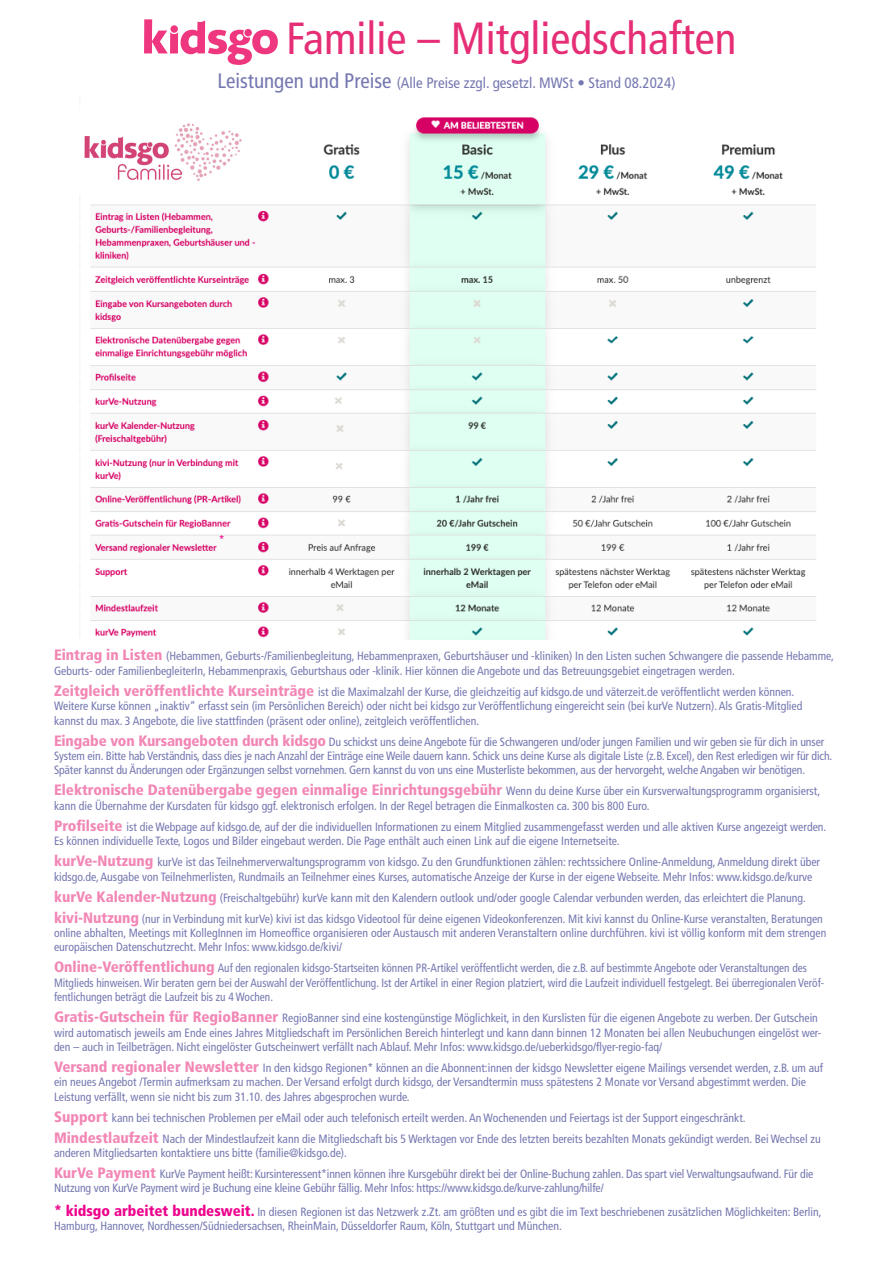
<style>
.page{position:relative;width:893px;height:1263px;background:#fff}
.page>*{position:absolute;margin:0;border:0;box-sizing:border-box;transform-origin:0 0}
.t1{font:condensed 45px "Frutiger LT Std";color:#e62e76}
.t2{font:condensed 15px "Frutiger LT Std";color:#7477b0}
.t3{font:condensed 12px/14.4px "Frutiger LT Std";color:#7477b0}
.t4{font:condensed 12px/14.4px "Frutiger LT Std";color:#7477b0;scale:.94 1}
.t5{font:condensed 12px "Frutiger LT Std";color:#ed028c}
.s1{font-size:21px}
.s2{font-weight:900;font-size:15px;color:#f287b6}
.s3{font-weight:900;font-size:15px;color:#ed028c}
</style>
<div class="page">
<svg style="left:144px;top:19px;width:134px;height:46px"></svg>
<div style="left:244px;top:29px;width:8px;height:7px;background:#ef377f;border-radius:50%"></div>
<div style="left:170px;top:25px;width:8px;height:8px;background:#ef377f;border-radius:50%"></div>
<img style="left:90px;top:117px;width:726px;height:523px">
<img style="left:84px;top:117px;width:164px;height:76px">
<p class="t1" style="left:286px;top:12px;width:452px">Familie – Mitgliedschaften</p>
<p class="t2" style="left:217px;top:74px;width:459px"><span class="s1">Leistungen und Preise</span> (Alle Preise zzgl. gesetzl. MWSt • Stand 08.2024)</p>
<p class="t5" style="left:219px;top:533px;width:7px">*</p>
<p class="t3" style="left:54px;top:649px;width:781px"><span class="s2">Eintrag in Listen</span> (Hebammen, Geburts-/Familienbegleitung, Hebammenpraxen, Geburtshäuser und -kliniken) In den Listen suchen Schwangere die passende Hebamme,<br>Geburts- oder FamilienbegleiterIn, Hebammenpraxis, Geburtshaus oder -klinik. Hier können die Angebote und das Betreuungsgebiet eingetragen werden.</p>
<p class="t3" style="left:54px;top:684px;width:742px"><span class="s2">Zeitgleich veröffentlichte Kurseinträge</span> ist die Maximalzahl der Kurse, die gleichzeitig auf kidsgo.de und väterzeit.de veröffentlicht werden können.</p>
<p class="t3" style="left:54px;top:699px;width:750px">Weitere Kurse können „inaktiv“ erfasst sein (im Persönlichen Bereich) oder nicht bei kidsgo zur Veröffentlichung eingereicht sein (bei kurVe Nutzern). Als Gratis-Mitglied kannst du max. 3 Angebote, die live stattfinden (präsent oder online), zeitgleich veröffentlichen.</p>
<p class="t3" style="left:54px;top:734px;width:780px"><span class="s2">Eingabe von Kursangeboten durch kidsgo</span> Du schickst uns deine Angebote für die Schwangeren und/oder jungen Familien und wir geben sie für dich in unser<br>System ein. Bitte hab Verständnis, dass dies je nach Anzahl der Einträge eine Weile dauern kann. Schick uns deine Kurse als digitale Liste (z.B. Excel), den Rest erledigen wir für dich.<br>Später kannst du Änderungen oder Ergänzungen selbst vornehmen. Gern kannst du von uns eine Musterliste bekommen, aus der hervorgeht, welche Angaben wir benötigen.</p>
<p class="t3" style="left:54px;top:784px;width:768px"><span class="s2">Elektronische Datenübergabe gegen einmalige Einrichtungsgebühr</span> Wenn du deine Kurse über ein Kursverwaltungsprogramm organisierst, kann die Übernahme der Kursdaten für kidsgo ggf. elektronisch erfolgen. In der Regel betragen die Einmalkosten ca. 300 bis 800 Euro.</p>
<p class="t3" style="left:54px;top:819px;width:774px"><span class="s2">Profilseite</span> ist die Webpage auf kidsgo.de, auf der die individuellen Informationen zu einem Mitglied zusammengefasst werden und alle aktiven Kurse angezeigt werden.<br>Es können individuelle Texte, Logos und Bilder eingebaut werden. Die Page enthält auch einen Link auf die eigene Internetseite.</p>
<p class="t3" style="left:54px;top:855px;width:768px"><span class="s2">kurVe-Nutzung</span> kurVe ist das Teilnehmerverwaltungsprogramm von kidsgo. Zu den Grundfunktionen zählen: rechtssichere Online-Anmeldung, Anmeldung direkt über kidsgo.de, Ausgabe von Teilnehmerlisten, Rundmails an Teilnehmer eines Kurses, automatische Anzeige der Kurse in der eigene Webseite. Mehr Infos: www.kidsgo.de/kurve</p>
<p class="t3" style="left:54px;top:890px;width:754px"><span class="s2">kurVe Kalender-Nutzung</span> (Freischaltgebühr) kurVe kann mit den Kalendern outlook und/oder google Calendar verbunden werden, das erleichtert die Planung.</p>
<p class="t3" style="left:54px;top:911px;width:774px"><span class="s2">kivi-Nutzung</span> (nur in Verbindung mit kurVe) kivi ist das kidsgo Videotool für deine eigenen Videokonferenzen. Mit kivi kannst du Online-Kurse veranstalten, Beratungen online abhalten, Meetings mit KollegInnen im Homeoffice organisieren oder Austausch mit anderen Veranstaltern online durchführen. kivi ist völlig konform mit dem strengen europäischen Datenschutzrecht. Mehr Infos: www.kidsgo.de/kivi/</p>
<p class="t4" style="left:54px;top:961px;width:821px"><span class="s2">Online-Veröffentlichung</span> Auf den regionalen kidsgo-Startseiten können PR-Artikel veröffentlicht werden, die z.B. auf bestimmte Angebote oder Veranstaltungen des<br>Mitglieds hinweisen. Wir beraten gern bei der Auswahl der Veröffentlichung. Ist der Artikel in einer Region platziert, wird die Laufzeit individuell festgelegt. Bei überregionalen Veröf&shy;fentlichungen beträgt die Laufzeit bis zu 4 Wochen.</p>
<p class="t3" style="left:54px;top:1011px;width:769px"><span class="s2">Gratis-Gutschein für RegioBanner</span> RegioBanner sind eine kostengünstige Möglichkeit, in den Kurslisten für die eigenen Angebote zu werben. Der Gutschein wird automatisch jeweils am Ende eines Jahres Mitgliedschaft im Persönlichen Bereich hinterlegt und kann dann binnen 12 Monaten bei allen Neubuchungen eingelöst wer&shy;den – auch in Teilbeträgen. Nicht eingelöster Gutscheinwert verfällt nach Ablauf. Mehr Infos: www.kidsgo.de/ueberkidsgo/flyer-regio-faq/</p>
<p class="t3" style="left:54px;top:1060px;width:771px"><span class="s2">Versand regionaler Newsletter</span> In den kidsgo Regionen* können an die Abonnent:innen der kidsgo Newsletter eigene Mailings versendet werden, z.B. um auf ein neues Angebot /Termin aufmerksam zu machen. Der Versand erfolgt durch kidsgo, der Versandtermin muss spätestens 2 Monate vor Versand abgestimmt werden. Die<br>Leistung verfällt, wenn sie nicht bis zum 31.10. des Jahres abgesprochen wurde.</p>
<p class="t3" style="left:54px;top:1110px;width:693px"><span class="s2">Support</span> kann bei technischen Problemen per eMail oder auch telefonisch erteilt werden. An Wochenenden und Feiertags ist der Support eingeschränkt.</p>
<p class="t3" style="left:54px;top:1131px;width:768px"><span class="s2">Mindestlaufzeit</span> Nach der Mindestlaufzeit kann die Mitgliedschaft bis 5 Werktagen vor Ende des letzten bereits bezahlten Monats gekündigt werden. Bei Wechsel zu anderen Mitgliedsarten kontaktiere uns bitte (familie@kidsgo.de).</p>
<p class="t3" style="left:54px;top:1167px;width:761px"><span class="s2">KurVe Payment</span> KurVe Payment heißt: Kursinteressent*innen können ihre Kursgebühr direkt bei der Online-Buchung zahlen. Das spart viel Verwaltungsaufwand. Für die<br>Nutzung von KurVe Payment wird je Buchung eine kleine Gebühr fällig. Mehr Infos: https://www.kidsgo.de/kurve-zahlung/hilfe/</p>
<p class="t3" style="left:54px;top:1204px;width:769px"><span class="s3">* kidsgo arbeitet bundesweit.</span> In diesen Regionen ist das Netzwerk z.Zt. am größten und es gibt die im Text beschriebenen zusätzlichen Möglichkeiten: Berlin,<br>Hamburg, Hannover, Nordhessen/Südniedersachsen, RheinMain, Düsseldorfer Raum, Köln, Stuttgart und München.</p>
</div>
